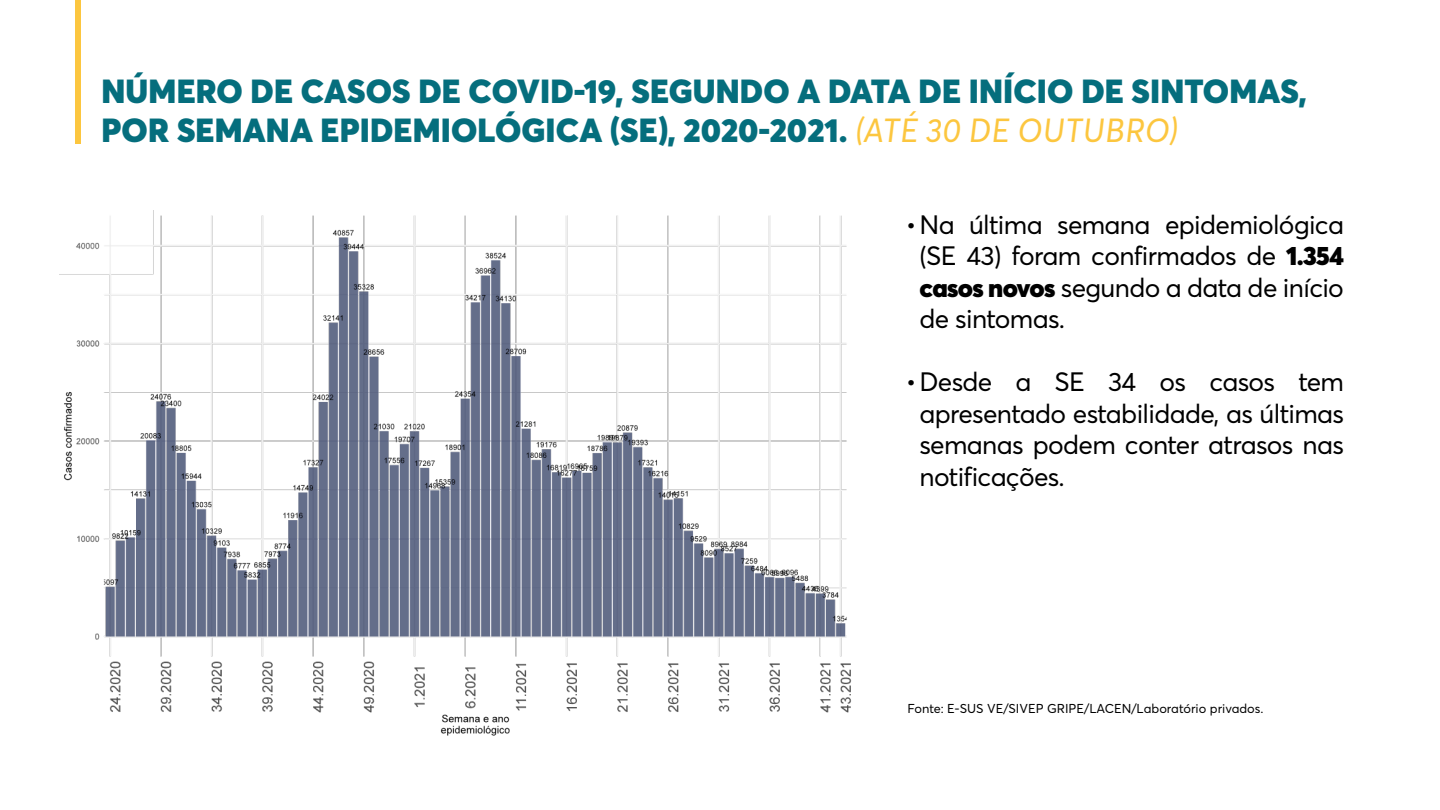
<style>
.page{position:relative;width:1440px;height:810px;background:#fff}
.page>*{position:absolute;margin:0;border:0;box-sizing:border-box;transform-origin:0 0}
.t1{font:900 33px/39px "Averta";letter-spacing:.005em;color:#056e7d}
.t2{font:26.25px/31.5px "Averta";letter-spacing:-.025em;color:#000;text-align:justify}
.t3{font:12.75px "Averta";color:#000}
.s1{font-weight:400;font-style:italic;color:#fcc63f}
.s2{font-weight:900}
</style>
<div class="page">
<div style="left:75px;top:0;width:6px;height:144px;background:#fcc63f"></div>
<img style="left:60px;top:210px;width:792px;height:526px">
<p class="t1" style="left:101px;top:71px;width:1207px">NÚMERO DE CASOS DE COVID-19, SEGUNDO A DATA DE INÍCIO DE SINTOMAS,<br>POR SEMANA EPIDEMIOLÓGICA (SE), 2020-2021. <span class="s1">(ATÉ 30 DE OUTUBRO)</span></p>
<p class="t2" style="left:919px;top:209px;width:426px;text-indent:-13px">•Na última semana epidemiológica (SE 43) foram confirmados de <span class="s2">1.354 casos novos</span> segundo a data de início de sintomas.</p>
<p class="t2" style="left:919px;top:366px;width:426px;text-indent:-13px">•Desde a SE 34 os casos tem apresentado estabilidade, as últimas semanas podem conter atrasos nas notificações.</p>
<p class="t3" style="left:907px;top:701px;width:357px">Fonte: E-SUS VE/SIVEP GRIPE/LACEN/Laboratório privados.</p>
</div>
